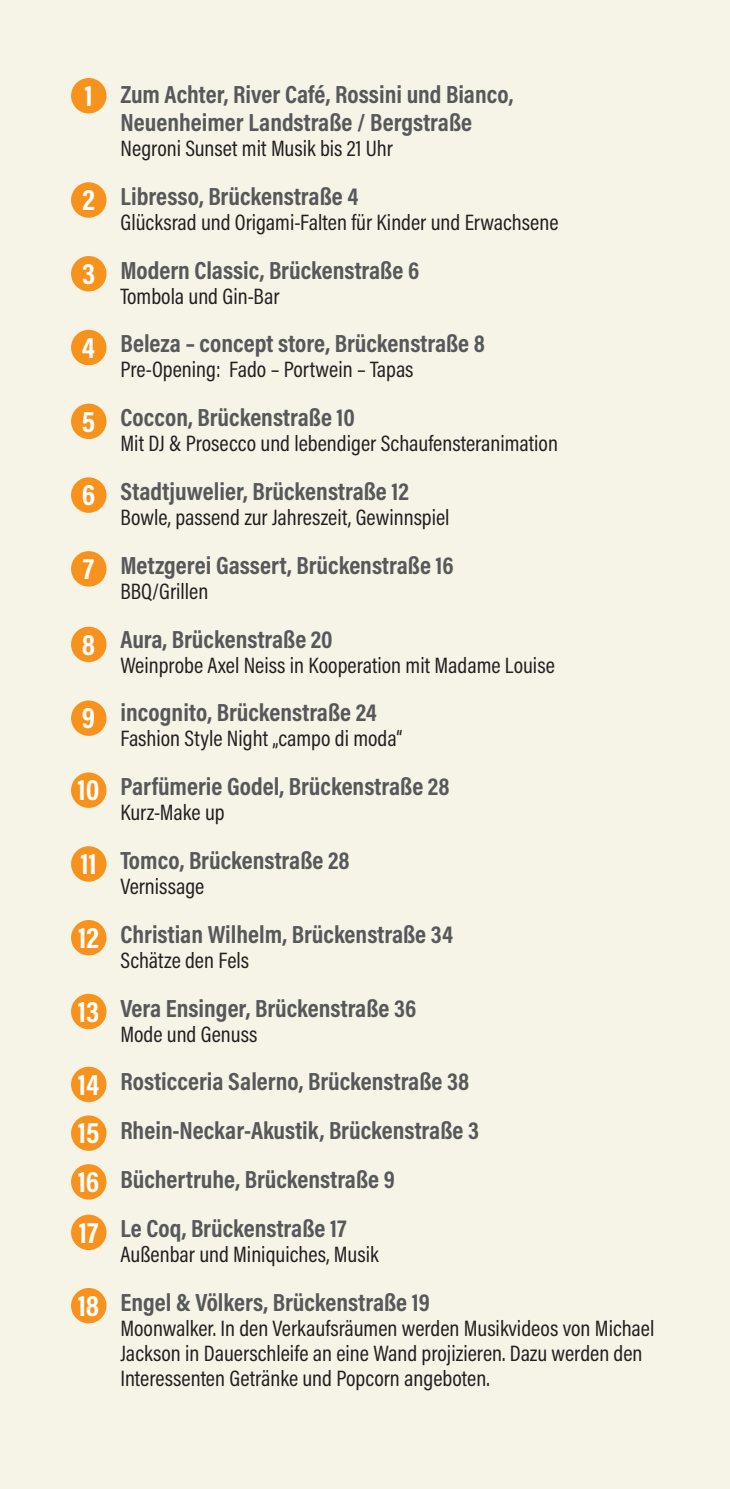
<style>
.page{position:relative;width:730px;height:1489px;background:#fff}
.page>*{position:absolute;margin:0;border:0;box-sizing:border-box;transform-origin:0 0}
.t1{font:700 30px "Acumin Pro Cond";color:#fff}
.Teilnehmer{font:700 25px/27.5px "Acumin Pro Cond";color:#57585a}
.Angebot{font:22.5px/25px "Acumin Pro Cond";color:#231f20}
</style>
<div class="page">
<div style="left:0;top:0;width:730px;height:1488px;background:#f6f3e7"></div>
<div style="left:71px;top:78px;width:35px;height:35px;background:#f7931d;border-radius:50%"></div>
<div style="left:71px;top:182px;width:35px;height:36px;background:#f7931d;border-radius:50%"></div>
<div style="left:71px;top:256px;width:35px;height:35px;background:#f7931d;border-radius:50%"></div>
<div style="left:71px;top:330px;width:35px;height:35px;background:#f7931d;border-radius:50%"></div>
<div style="left:71px;top:403px;width:35px;height:36px;background:#f7931d;border-radius:50%"></div>
<div style="left:71px;top:477px;width:35px;height:36px;background:#f7931d;border-radius:50%"></div>
<div style="left:71px;top:551px;width:35px;height:35px;background:#f7931d;border-radius:50%"></div>
<div style="left:71px;top:626px;width:35px;height:36px;background:#f7931d;border-radius:50%"></div>
<div style="left:71px;top:700px;width:35px;height:36px;background:#f7931d;border-radius:50%"></div>
<div style="left:71px;top:772px;width:35px;height:35px;background:#f7931d;border-radius:50%"></div>
<div style="left:71px;top:920px;width:35px;height:35px;background:#f7931d;border-radius:50%"></div>
<div style="left:71px;top:993px;width:35px;height:36px;background:#f7931d;border-radius:50%"></div>
<div style="left:71px;top:1066px;width:35px;height:36px;background:#f7931d;border-radius:50%"></div>
<div style="left:71px;top:1115px;width:35px;height:35px;background:#f7931d;border-radius:50%"></div>
<div style="left:71px;top:1164px;width:35px;height:35px;background:#f7931d;border-radius:50%"></div>
<div style="left:71px;top:1214px;width:35px;height:35px;background:#f7931d;border-radius:50%"></div>
<div style="left:71px;top:1287px;width:35px;height:36px;background:#f7931d;border-radius:50%"></div>
<div style="left:71px;top:846px;width:35px;height:35px;background:#f7931d;border-radius:50%"></div>
<p class="t1" style="left:84px;top:76px;width:10px">1</p>
<p class="t1" style="left:82px;top:180px;width:14px">2</p>
<p class="t1" style="left:82px;top:254px;width:15px">3</p>
<p class="t1" style="left:82px;top:327px;width:15px">4</p>
<p class="t1" style="left:82px;top:401px;width:15px">5</p>
<p class="t1" style="left:82px;top:475px;width:15px">6</p>
<p class="t1" style="left:83px;top:549px;width:12px">7</p>
<p class="t1" style="left:82px;top:624px;width:15px">8</p>
<p class="t1" style="left:82px;top:698px;width:15px">9</p>
<p class="t1" style="left:78px;top:770px;width:24px">10</p>
<p class="t1" style="left:81px;top:844px;width:18px">11</p>
<p class="t1" style="left:78px;top:917px;width:22px">12</p>
<p class="t1" style="left:78px;top:991px;width:23px">13</p>
<p class="t1" style="left:78px;top:1064px;width:23px">14</p>
<p class="t1" style="left:78px;top:1113px;width:23px">15</p>
<p class="t1" style="left:78px;top:1161px;width:23px">16</p>
<p class="t1" style="left:79px;top:1212px;width:21px">17</p>
<p class="t1" style="left:78px;top:1285px;width:23px">18</p>
<p class="Teilnehmer" style="left:120px;top:80px;width:394px">Zum Achter, River Café, Rossini und Bianco,<br>Neuenheimer Landstraße / Bergstraße</p>
<p class="Angebot" style="left:120px;top:135px;width:274px">Negroni Sunset mit Musik bis 21 Uhr</p>
<p class="Teilnehmer" style="left:120px;top:182px;width:239px">Libresso, Brückenstraße 4</p>
<p class="Angebot" style="left:120px;top:209px;width:440px">Glücksrad und Origami-Falten für Kinder und Erwachsene</p>
<p class="Teilnehmer" style="left:120px;top:255px;width:300px">Modern Classic, Brückenstraße 6</p>
<p class="Angebot" style="left:120px;top:283px;width:161px">Tombola und Gin-Bar</p>
<p class="Teilnehmer" style="left:120px;top:329px;width:366px">Beleza – concept store, Brückenstraße 8</p>
<p class="Angebot" style="left:120px;top:357px;width:295px">Pre-Opening: Fado – Portwein – Tapas</p>
<p class="Teilnehmer" style="left:120px;top:403px;width:236px">Coccon, Brückenstraße 10</p>
<p class="Angebot" style="left:120px;top:430px;width:439px">Mit DJ &amp; Prosecco und lebendiger Schaufensteranimation</p>
<p class="Teilnehmer" style="left:120px;top:477px;width:290px">Stadtjuwelier, Brückenstraße 12</p>
<p class="Angebot" style="left:120px;top:504px;width:331px">Bowle, passend zur Jahreszeit, Gewinnspiel</p>
<p class="Teilnehmer" style="left:120px;top:550px;width:335px">Metzgerei Gassert, Brückenstraße 16</p>
<p class="Angebot" style="left:120px;top:578px;width:89px">BBQ/Grillen</p>
<p class="Teilnehmer" style="left:120px;top:624px;width:214px">Aura, Brückenstraße 20</p>
<p class="Angebot" style="left:120px;top:652px;width:436px">Weinprobe Axel Neiss in Kooperation mit Madame Louise</p>
<p class="Teilnehmer" style="left:120px;top:698px;width:258px">incognito, Brückenstraße 24</p>
<p class="Angebot" style="left:120px;top:725px;width:283px">Fashion Style Night „campo di moda“</p>
<p class="Teilnehmer" style="left:120px;top:772px;width:331px">Parfümerie Godel, Brückenstraße 28</p>
<p class="Angebot" style="left:120px;top:799px;width:106px">Kurz-Make up</p>
<p class="Teilnehmer" style="left:120px;top:845px;width:231px">Tomco, Brückenstraße 28</p>
<p class="Angebot" style="left:120px;top:873px;width:85px">Vernissage</p>
<p class="Teilnehmer" style="left:120px;top:919px;width:334px">Christian Wilhelm, Brückenstraße 34</p>
<p class="Angebot" style="left:120px;top:947px;width:130px">Schätze den Fels</p>
<p class="Teilnehmer" style="left:120px;top:993px;width:297px">Vera Ensinger, Brückenstraße 36</p>
<p class="Angebot" style="left:120px;top:1020px;width:139px">Mode und Genuss</p>
<p class="Teilnehmer" style="left:120px;top:1067px;width:350px">Rosticceria Salerno, Brückenstraße 38</p>
<p class="Teilnehmer" style="left:120px;top:1116px;width:360px">Rhein-Neckar-Akustik, Brückenstraße 3</p>
<p class="Teilnehmer" style="left:120px;top:1164px;width:276px">Büchertruhe, Brückenstraße 9</p>
<p class="Teilnehmer" style="left:120px;top:1213px;width:227px">Le Coq, Brückenstraße 17</p>
<p class="Angebot" style="left:120px;top:1240px;width:260px">Außenbar und Miniquiches, Musik</p>
<p class="Teilnehmer" style="left:120px;top:1287px;width:311px">Engel &amp; Völkers, Brückenstraße 19</p>
<p class="Angebot" style="left:120px;top:1314px;width:535px">Moonwalker. In den Verkaufsräumen werden Musikvideos von Michael<br>Jackson in Dauerschleife an eine Wand projizieren. Dazu werden den<br>Interessenten Getränke und Popcorn angeboten.</p>
</div>
